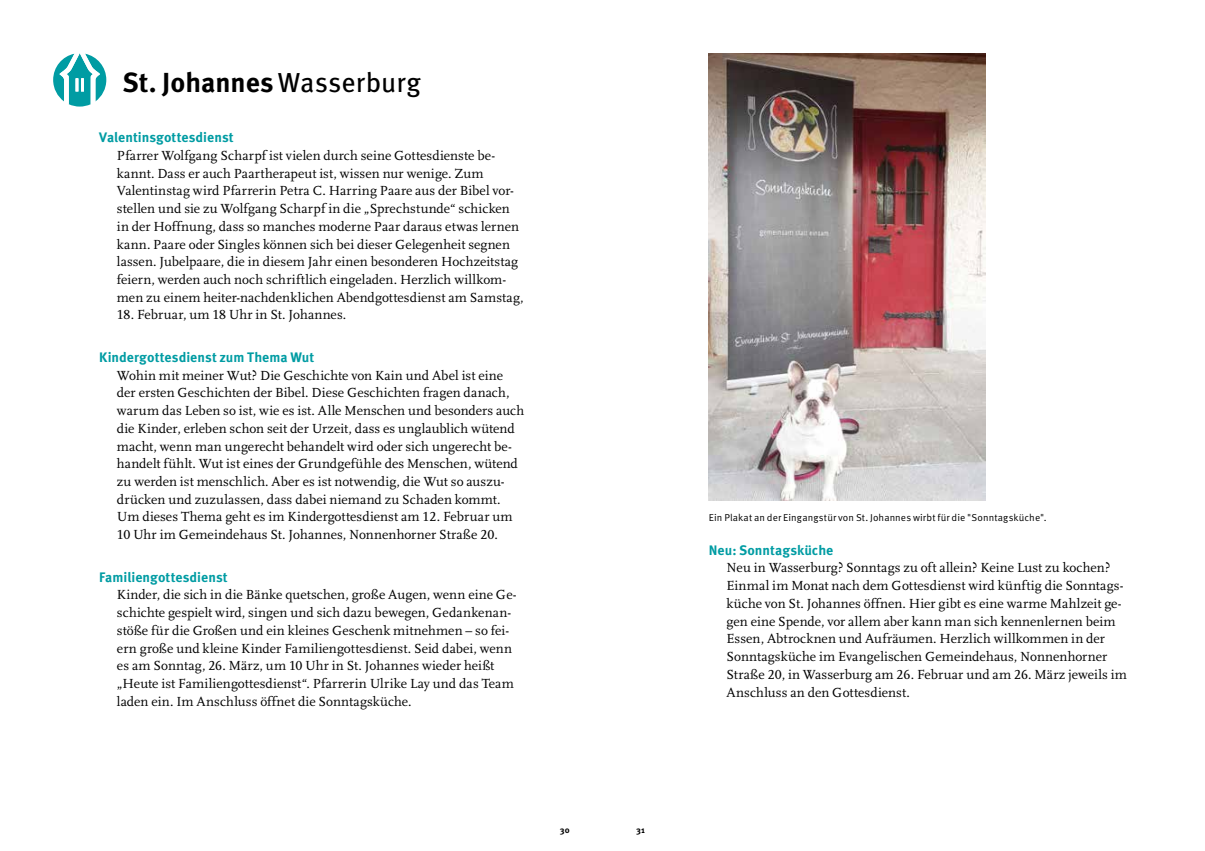
<style>
.page{position:relative;width:1205px;height:851px;background:#fff}
.page>*{position:absolute;margin:0;border:0;box-sizing:border-box;transform-origin:0 0}
.t1{font:700 27.5px "Meta Pro";color:#000}
.t2{font:13.75px/17.8px "Scala LF";letter-spacing:.005em;color:#000}
.t3{font:700 13.75px "Meta Pro";color:#009ca3}
.t4{font:10px "Meta Pro";letter-spacing:.01em;color:#000}
.t5{font:700 8.75px "Meta Pro";color:#000}
.s1{font-weight:400}
</style>
<div class="page">
<svg style="left:53px;top:53px;width:53px;height:54px"></svg>
<img style="left:709px;top:53px;width:277px;height:447px">
<h1 class="t1" style="left:122px;top:65px;width:300px">St. Johannes <span class="s1">Wasserburg</span></h1>
<p class="t3" style="left:99px;top:129px;width:136px">Valentinsgottesdienst</p>
<p class="t2" style="left:117px;top:147px;width:408px">Pfarrer Wolfgang Scharpf ist vielen durch seine Gottesdienste be&shy;kannt. Dass er auch Paartherapeut ist, wissen nur wenige. Zum Valentinstag wird Pfarrerin Petra C. Harring Paare aus der Bibel vor&shy;stellen und sie zu Wolfgang Scharpf in die „Sprechstunde“ schicken in der Hoffnung, dass so manches moderne Paar daraus etwas lernen kann. Paare oder Singles können sich bei dieser Gelegenheit segnen lassen. Jubelpaare, die in diesem Jahr einen besonderen Hochzeitstag feiern, werden auch noch schriftlich eingeladen. Herzlich willkom&shy;men zu einem heiter-nachdenklichen Abendgottesdienst am Samstag,</p>
<p class="t2" style="left:117px;top:306px;width:231px">18. Februar, um 18 Uhr in St. Johannes.</p>
<p class="t3" style="left:99px;top:348px;width:216px">Kindergottesdienst zum Thema Wut</p>
<p class="t2" style="left:117px;top:366px;width:409px">Wohin mit meiner Wut? Die Geschichte von Kain und Abel ist eine der ersten Geschichten der Bibel. Diese Geschichten fragen danach, warum das Leben so ist, wie es ist. Alle Menschen und besonders auch die Kinder, erleben schon seit der Urzeit, dass es unglaublich wütend macht, wenn man ungerecht behandelt wird oder sich ungerecht be&shy;handelt fühlt. Wut ist eines der Grundgefühle des Menschen, wütend zu werden ist menschlich. Aber es ist notwendig, die Wut so auszu&shy;drücken und zuzulassen, dass dabei niemand zu Schaden kommt.<br>Um dieses Thema geht es im Kindergottesdienst am 12. Februar um 10 Uhr im Gemeindehaus St. Johannes, Nonnenhorner Straße 20.</p>
<p class="t3" style="left:99px;top:568px;width:130px">Familiengottesdienst</p>
<p class="t2" style="left:117px;top:586px;width:401px">Kinder, die sich in die Bänke quetschen, große Augen, wenn eine Ge&shy;schichte gespielt wird, singen und sich dazu bewegen, Gedankenan&shy;stöße für die Großen und ein kleines Geschenk mitnehmen – so fei&shy;ern große und kleine Kinder Familiengottesdienst. Seid dabei, wenn es am Sonntag, 26. März, um 10 Uhr in St. Johannes wieder heißt „Heute ist Familiengottesdienst“. Pfarrerin Ulrike Lay und das Team laden ein. Im Anschluss öffnet die Sonntagsküche.</p>
<p class="t5" style="left:560px;top:824px;width:11px">30</p>
<p class="t5" style="left:636px;top:824px;width:10px">31</p>
<p class="t4" style="left:709px;top:511px;width:339px">Ein Plakat an der Eingangstür von St. Johannes wirbt für die "Sonntagsküche".</p>
<p class="t3" style="left:709px;top:541px;width:126px">Neu: Sonntagsküche</p>
<p class="t2" style="left:726px;top:559px;width:402px">Neu in Wasserburg? Sonntags zu oft allein? Keine Lust zu kochen?<br>Einmal im Monat nach dem Gottesdienst wird künftig die Sonntags&shy;küche von St. Johannes öffnen. Hier gibt es eine warme Mahlzeit ge&shy;gen eine Spende, vor allem aber kann man sich kennenlernen beim Essen, Abtrocknen und Aufräumen. Herzlich willkommen in der Sonntagsküche im Evangelischen Gemeindehaus, Nonnenhorner Straße 20, in Wasserburg am 26. Februar und am 26. März jeweils im Anschluss an den Gottesdienst.</p>
</div>
